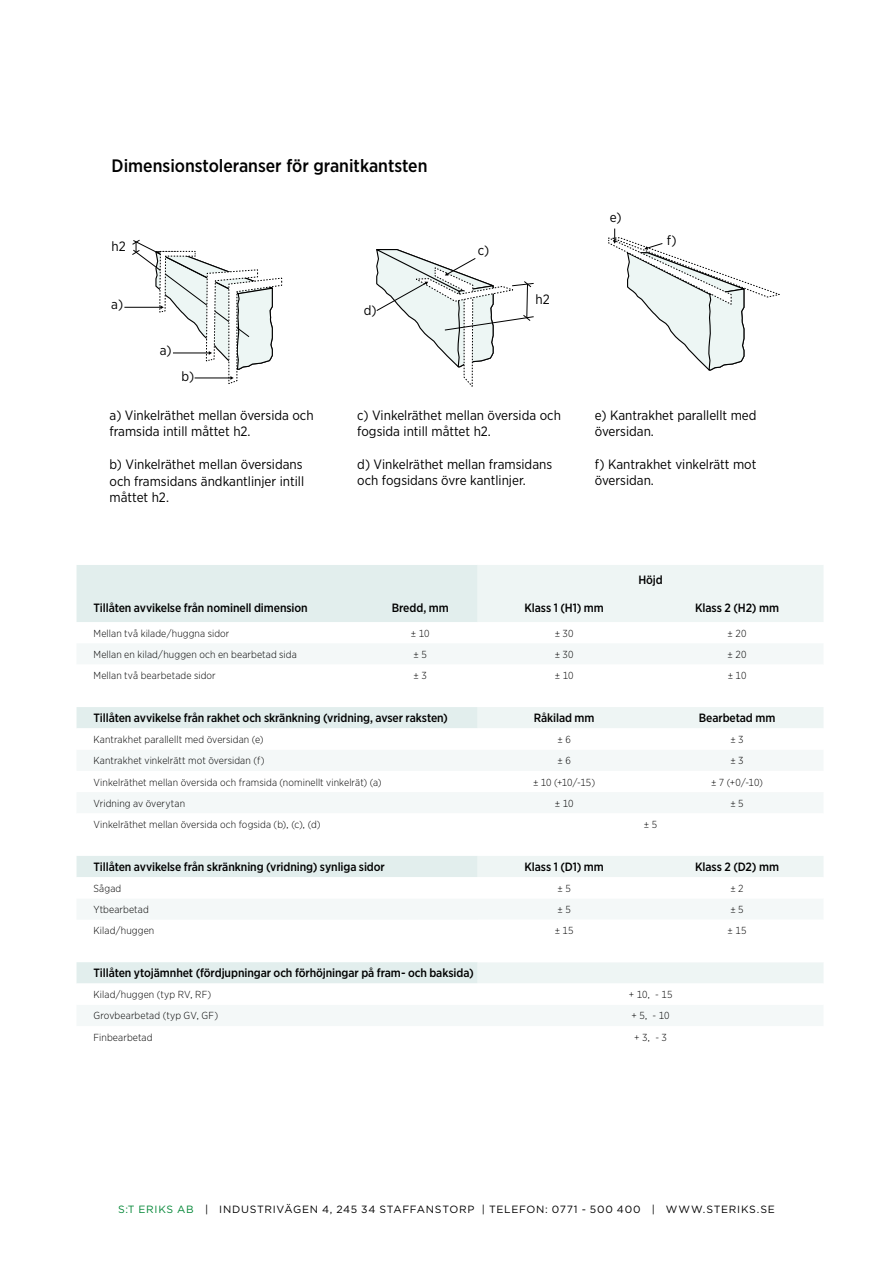
<style>
.page{position:relative;width:893px;height:1263px;background:#fff}
.page>*{position:absolute;margin:0;border:0;box-sizing:border-box;transform-origin:0 0}
.t1{font:500 18px "Gotham Narrow";color:#000}
.t2{font:13.5px/16.2px "Gotham Narrow";color:#000}
.Tabell_-_Tabellhuvud{font:500 12px "Gotham Narrow";letter-spacing:-.01em;color:#000}
.t3{font:10.5px "Gotham";letter-spacing:.065em;color:#000}
.Handböcker_-_Tabell{font:300 10.2px "Gotham Narrow";letter-spacing:.01em;color:#000}
.s1{color:#008635}
</style>
<div class="page">
<div style="left:77px;top:565px;width:401px;height:57px;background:#e2eeed"></div>
<div style="left:478px;top:565px;width:345px;height:57px;background:#eef5f4"></div>
<div style="left:77px;top:644px;width:746px;height:382px;background:#f4f8f8"></div>
<svg style="left:77px;top:664px;width:746px;height:341px"></svg>
<svg style="left:478px;top:771px;width:345px;height:255px"></svg>
<svg style="left:376px;top:249px;width:158px;height:138px"></svg>
<svg style="left:608px;top:229px;width:172px;height:142px"></svg>
<hr style="left:124px;top:307px;width:37px;height:1px;background:#000">
<svg style="left:132px;top:240px;width:150px;height:144px"></svg>
<p class="t1" style="left:112px;top:155px;width:317px">Dimensionstoleranser för granitkantsten</p>
<p class="t2" style="left:112px;top:238px;width:16px">h2</p>
<p class="t2" style="left:111px;top:296px;width:13px">a)</p>
<p class="t2" style="left:160px;top:342px;width:13px">a)</p>
<p class="t2" style="left:182px;top:368px;width:14px">b)</p>
<p class="t2" style="left:364px;top:302px;width:14px">d)</p>
<p class="t2" style="left:478px;top:242px;width:13px">c)</p>
<p class="t2" style="left:536px;top:291px;width:16px">h2</p>
<p class="t2" style="left:110px;top:407px;width:206px">a) Vinkelräthet mellan översida och framsida intill måttet h2.</p>
<p class="t2" style="left:110px;top:456px;width:196px;text-align:justify">b) Vinkelräthet mellan översidans och framsidans ändkantlinjer intill måttet h2.</p>
<p class="t2" style="left:357px;top:407px;width:205px">c) Vinkelräthet mellan översida och fogsida intill måttet h2.</p>
<p class="t2" style="left:357px;top:455px;width:196px">d) Vinkelräthet mellan framsidans och fogsidans övre kantlinjer.</p>
<p class="t2" style="left:610px;top:209px;width:13px">e)</p>
<p class="t2" style="left:667px;top:232px;width:11px">f)</p>
<p class="t2" style="left:595px;top:407px;width:163px">e) Kantrakhet parallellt med översidan.</p>
<p class="t2" style="left:595px;top:455px;width:163px">f) Kantrakhet vinkelrätt mot översidan.</p>
<p class="Tabell_-_Tabellhuvud" style="left:638px;top:572px;width:26px">Höjd</p>
<p class="Tabell_-_Tabellhuvud" style="left:94px;top:600px;width:216px">Tillåten avvikelse från nominell dimension</p>
<p class="Tabell_-_Tabellhuvud" style="left:392px;top:600px;width:59px">Bredd, mm</p>
<p class="Tabell_-_Tabellhuvud" style="left:524px;top:600px;width:81px">Klass 1 (H1) mm</p>
<p class="Tabell_-_Tabellhuvud" style="left:695px;top:600px;width:85px">Klass 2 (H2) mm</p>
<p class="Handböcker_-_Tabell" style="left:94px;top:627px;width:137px">Mellan två kilade/huggna sidor</p>
<p class="Handböcker_-_Tabell" style="left:411px;top:627px;width:20px">± 10</p>
<p class="Handböcker_-_Tabell" style="left:555px;top:627px;width:20px">± 30</p>
<p class="Handböcker_-_Tabell" style="left:728px;top:627px;width:20px">± 20</p>
<p class="Handböcker_-_Tabell" style="left:94px;top:648px;width:205px">Mellan en kilad/huggen och en bearbetad sida</p>
<p class="Handböcker_-_Tabell" style="left:414px;top:648px;width:15px">± 5</p>
<p class="Handböcker_-_Tabell" style="left:555px;top:648px;width:20px">± 30</p>
<p class="Handböcker_-_Tabell" style="left:728px;top:648px;width:20px">± 20</p>
<p class="Handböcker_-_Tabell" style="left:94px;top:669px;width:124px">Mellan två bearbetade sidor</p>
<p class="Handböcker_-_Tabell" style="left:414px;top:669px;width:15px">± 3</p>
<p class="Handböcker_-_Tabell" style="left:555px;top:669px;width:20px">± 10</p>
<p class="Handböcker_-_Tabell" style="left:728px;top:669px;width:20px">± 10</p>
<p class="Tabell_-_Tabellhuvud" style="left:94px;top:710px;width:356px">Tillåten avvikelse från rakhet och skränkning (vridning, avser raksten)</p>
<p class="Tabell_-_Tabellhuvud" style="left:534px;top:710px;width:62px">Råkilad mm</p>
<p class="Tabell_-_Tabellhuvud" style="left:699px;top:710px;width:78px">Bearbetad mm</p>
<p class="Handböcker_-_Tabell" style="left:94px;top:733px;width:171px">Kantrakhet parallellt med översidan (e)</p>
<p class="Handböcker_-_Tabell" style="left:557px;top:733px;width:15px">± 6</p>
<p class="Handböcker_-_Tabell" style="left:730px;top:733px;width:15px">± 3</p>
<p class="Handböcker_-_Tabell" style="left:94px;top:754px;width:172px">Kantrakhet vinkelrätt mot översidan (f)</p>
<p class="Handböcker_-_Tabell" style="left:557px;top:754px;width:15px">± 6</p>
<p class="Handböcker_-_Tabell" style="left:730px;top:754px;width:15px">± 3</p>
<p class="Handböcker_-_Tabell" style="left:94px;top:776px;width:289px">Vinkelräthet mellan översida och framsida (nominellt vinkelrät) (a)</p>
<p class="Handböcker_-_Tabell" style="left:533px;top:776px;width:64px">± 10 (+10/-15)</p>
<p class="Handböcker_-_Tabell" style="left:711px;top:776px;width:53px">± 7 (+0/-10)</p>
<p class="Handböcker_-_Tabell" style="left:94px;top:797px;width:93px">Vridning av överytan</p>
<p class="Handböcker_-_Tabell" style="left:555px;top:797px;width:20px">± 10</p>
<p class="Handböcker_-_Tabell" style="left:730px;top:797px;width:15px">± 5</p>
<p class="Handböcker_-_Tabell" style="left:94px;top:818px;width:229px">Vinkelräthet mellan översida och fogsida (b), (c), (d)</p>
<p class="Handböcker_-_Tabell" style="left:644px;top:818px;width:15px">± 5</p>
<p class="Tabell_-_Tabellhuvud" style="left:94px;top:859px;width:293px">Tillåten avvikelse från skränkning (vridning) synliga sidor</p>
<p class="Tabell_-_Tabellhuvud" style="left:524px;top:859px;width:81px">Klass 1 (D1) mm</p>
<p class="Tabell_-_Tabellhuvud" style="left:695px;top:859px;width:85px">Klass 2 (D2) mm</p>
<p class="Handböcker_-_Tabell" style="left:94px;top:882px;width:29px">Sågad</p>
<p class="Handböcker_-_Tabell" style="left:557px;top:882px;width:15px">± 5</p>
<p class="Handböcker_-_Tabell" style="left:730px;top:882px;width:15px">± 2</p>
<p class="Handböcker_-_Tabell" style="left:94px;top:903px;width:57px">Ytbearbetad</p>
<p class="Handböcker_-_Tabell" style="left:557px;top:903px;width:15px">± 5</p>
<p class="Handböcker_-_Tabell" style="left:730px;top:903px;width:15px">± 5</p>
<p class="Handböcker_-_Tabell" style="left:94px;top:924px;width:62px">Kilad/huggen</p>
<p class="Handböcker_-_Tabell" style="left:555px;top:924px;width:20px">± 15</p>
<p class="Handböcker_-_Tabell" style="left:728px;top:924px;width:20px">± 15</p>
<p class="Tabell_-_Tabellhuvud" style="left:94px;top:965px;width:382px">Tillåten ytojämnhet (fördjupningar och förhöjningar på fram- och baksida)</p>
<p class="Handböcker_-_Tabell" style="left:94px;top:988px;width:119px">Kilad/huggen (typ RV, RF)</p>
<p class="Handböcker_-_Tabell" style="left:629px;top:988px;width:45px">+ 10, - 15</p>
<p class="Handböcker_-_Tabell" style="left:94px;top:1010px;width:126px">Grovbearbetad (typ GV, GF)</p>
<p class="Handböcker_-_Tabell" style="left:632px;top:1010px;width:40px">+ 5, - 10</p>
<p class="Handböcker_-_Tabell" style="left:94px;top:1031px;width:61px">Finbearbetad</p>
<p class="Handböcker_-_Tabell" style="left:634px;top:1031px;width:34px">+ 3, - 3</p>
<p class="t3" style="left:118px;top:1202px;width:658px"><span class="s1">S:T ERIKS AB</span> | INDUSTRIVÄGEN 4, 245 34 STAFFANSTORP | TELEFON: 0771 - 500 400 | WWW.STERIKS.SE</p>
</div>
